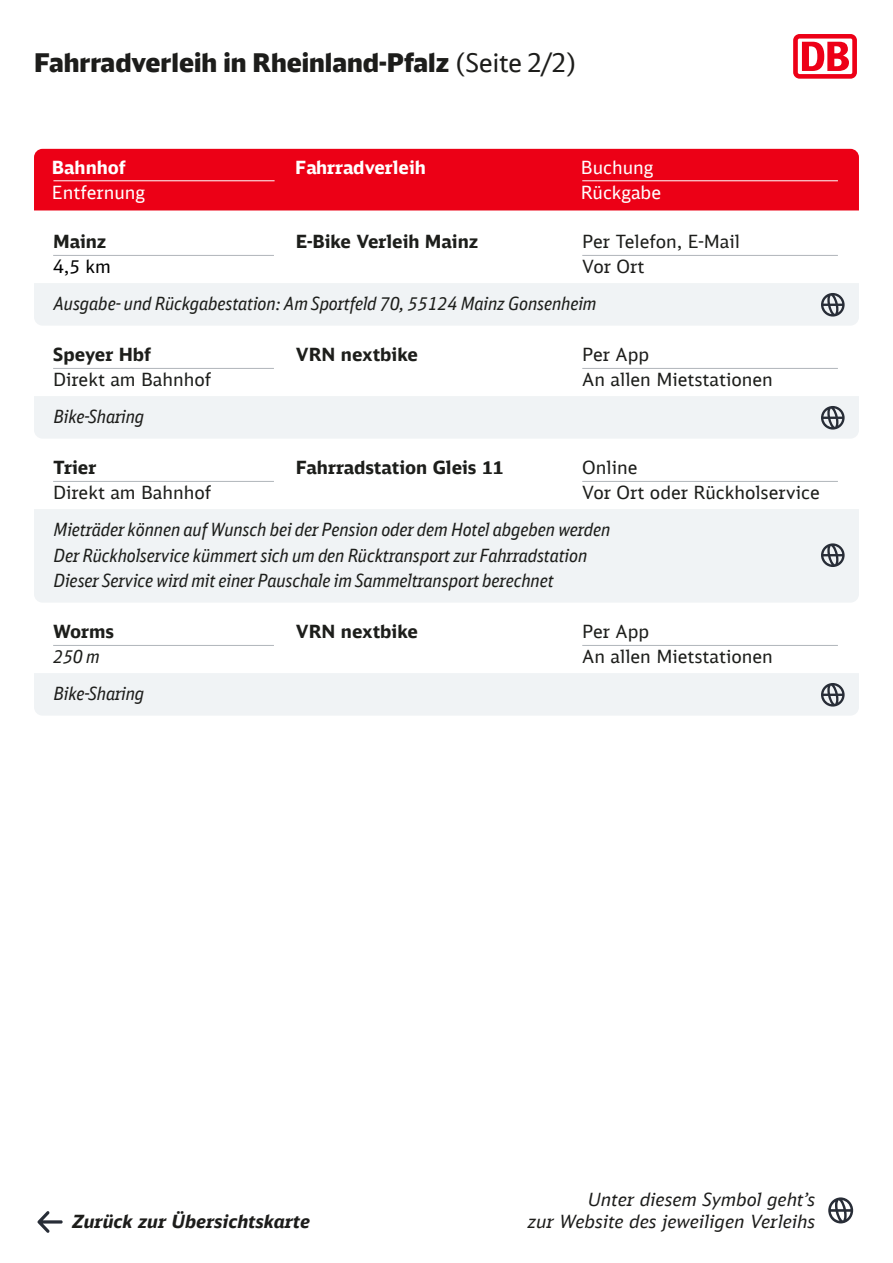
<style>
.page{position:relative;width:893px;height:1263px;background:#fff}
.page>*{position:absolute;margin:0;border:0;box-sizing:border-box;transform-origin:0 0}
.t1{font:900 25.5px "DB Head";color:#1d1d1b}
.t2{font:italic 18px/25.5px "DB Sans Cond";color:#1d1e1b}
.t3{font:18px/25.5px "DB Sans";color:#1d1e1b}
.t4{font:700 18px "DB Sans";color:#1d1e1b}
.t5{font:italic 18px/22.5px "DB Sans";color:#1d1d1b;text-align:right}
.t6{font:18px/25.5px "DB Sans";color:#fff}
.t7{font:italic 700 18px "DB Sans";color:#1d1d1b}
.t8{font:italic 18px "DB Sans Cond";color:#1d1d1b}
.t9{font:700 18px "DB Sans";color:#fff}
.t10{font:18px "DB Sans";color:#1d1d1b}
.t11{font:18px "DB Sans";color:#000}
.s1{font-weight:400}
</style>
<div class="page">
<svg style="left:793px;top:34px;width:64px;height:45px"></svg>
<svg style="left:798px;top:39px;width:54px;height:35px"></svg>
<svg style="left:802px;top:42px;width:47px;height:29px"></svg>
<svg style="left:37px;top:1211px;width:26px;height:22px"></svg>
<svg style="left:828px;top:1197px;width:25px;height:26px"></svg>
<hr style="left:53px;top:255px;width:221px;height:1px;background:#b0b5ba">
<hr style="left:582px;top:255px;width:256px;height:1px;background:#b0b5ba">
<div style="left:34px;top:283px;width:825px;height:42px;background:#f0f3f5"></div>
<div style="left:34px;top:149px;width:825px;height:61px;background:#ec0016"></div>
<hr style="left:53px;top:180px;width:222px;height:1px;background:#fff">
<hr style="left:582px;top:180px;width:256px;height:1px;background:#fff">
<hr style="left:53px;top:368px;width:221px;height:1px;background:#b0b5ba">
<hr style="left:582px;top:368px;width:256px;height:1px;background:#b0b5ba">
<div style="left:34px;top:396px;width:825px;height:42px;background:#f0f3f5"></div>
<div style="left:34px;top:509px;width:825px;height:93px;background:#f0f3f5"></div>
<hr style="left:53px;top:481px;width:221px;height:1px;background:#b0b5ba">
<hr style="left:582px;top:481px;width:256px;height:1px;background:#b0b5ba">
<svg style="left:821px;top:543px;width:24px;height:24px"></svg>
<hr style="left:53px;top:645px;width:221px;height:1px;background:#b0b5ba">
<hr style="left:582px;top:645px;width:256px;height:1px;background:#b0b5ba">
<div style="left:34px;top:673px;width:825px;height:42px;background:#f0f3f5"></div>
<h1 class="t1" style="left:34px;top:46px;width:544px">Fahrradverleih in Rheinland-Pfalz <span class="s1">(Seite 2/2)</span></h1>
<p class="t9" style="left:52px;top:156px;width:76px">Bahnhof</p>
<p class="t6" style="left:52px;top:180px;width:95px">Entfernung</p>
<p class="t9" style="left:295px;top:156px;width:132px">Fahrradverleih</p>
<p class="t6" style="left:581px;top:154px;width:82px">Buchung<br>Rückgabe</p>
<p class="t4" style="left:53px;top:230px;width:55px">Mainz</p>
<p class="t11" style="left:53px;top:256px;width:59px">4,5 km</p>
<p class="t2" style="left:54px;top:291px;width:544px">Ausgabe- und Rückgabestation: Am Sportfeld 70, 55124 Mainz Gonsenheim</p>
<p class="t4" style="left:296px;top:230px;width:184px">E-Bike Verleih Mainz</p>
<p class="t3" style="left:582px;top:228px;width:159px">Per Telefon, E-Mail</p>
<p class="t10" style="left:582px;top:256px;width:64px">Vor Ort</p>
<p class="t4" style="left:53px;top:343px;width:100px">Speyer Hbf</p>
<p class="t3" style="left:53px;top:367px;width:160px">Direkt am Bahnhof</p>
<p class="t8" style="left:54px;top:406px;width:92px">Bike-Sharing</p>
<p class="t4" style="left:53px;top:456px;width:45px">Trier</p>
<p class="t3" style="left:53px;top:480px;width:160px">Direkt am Bahnhof</p>
<p class="t4" style="left:296px;top:343px;width:124px">VRN nextbike</p>
<p class="t10" style="left:582px;top:343px;width:68px">Per App</p>
<p class="t3" style="left:582px;top:367px;width:192px">An allen Mietstationen</p>
<p class="t4" style="left:296px;top:456px;width:209px">Fahrradstation Gleis 11</p>
<p class="t3" style="left:582px;top:454px;width:239px">Online<br>Vor Ort oder Rückholservice</p>
<p class="t2" style="left:54px;top:517px;width:558px">Mieträder können auf Wunsch bei der Pension oder dem Hotel abgeben werden<br>Der Rückholservice kümmert sich um den Rücktransport zur Fahrradstation<br>Dieser Service wird mit einer Pauschale im Sammeltransport berechnet</p>
<p class="t4" style="left:53px;top:620px;width:63px">Worms</p>
<p class="t2" style="left:53px;top:644px;width:48px">250 m</p>
<p class="t8" style="left:54px;top:683px;width:92px">Bike-Sharing</p>
<p class="t4" style="left:296px;top:620px;width:124px">VRN nextbike</p>
<p class="t3" style="left:582px;top:618px;width:192px">Per App<br>An allen Mietstationen</p>
<p class="t7" style="left:72px;top:1210px;width:239px">Zurück zur Übersichtskarte</p>
<p class="t5" style="left:527px;top:1188px;width:289px">Unter diesem Symbol geht’s<br>zur Website des jeweiligen Verleihs</p>
</div>
